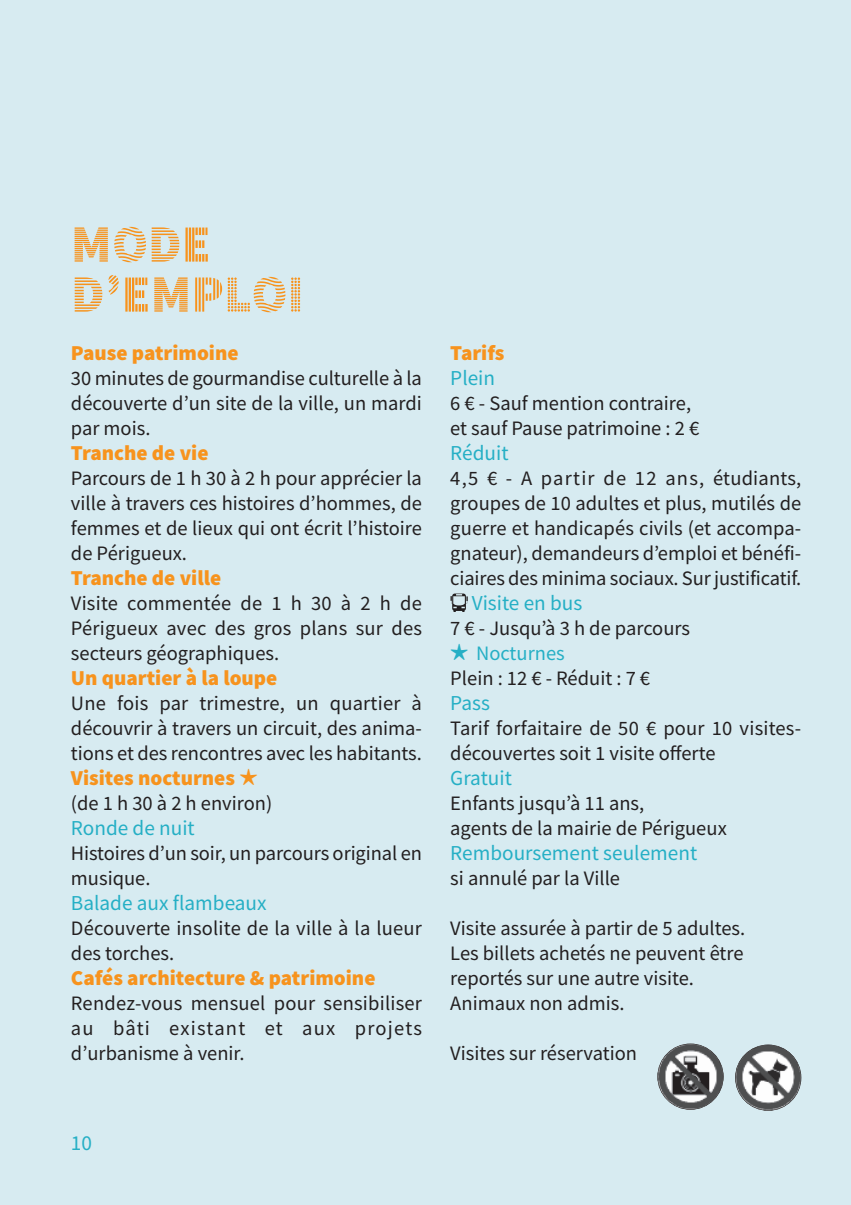
<style>
.page{position:relative;width:851px;height:1205px;background:#fff}
.page>*{position:absolute;margin:0;border:0;box-sizing:border-box;transform-origin:0 0}
.t1{font:52.5px/50px "Source Sans Pro DISPLAY";color:#f7931d}
.t2{font:900 21.25px "Source Sans Pro";color:#f7931d}
.t3{font:21.25px "Source Sans Pro";color:#25afc5}
.t4{font:20.5px/25px "Source Sans Pro";color:#231f20}
.s1{font-family:"Arial Unicode MS";font-weight:400;font-size:22.5px}
.s2{font-family:"Arial Unicode MS";font-size:22.5px;color:#25afc5}
.s3{color:#25afc5}
</style>
<div class="page">
<div style="left:0;top:0;width:850px;height:1205px;background:#d7ebf1"></div>
<svg style="left:450px;top:593px;width:17px;height:19px"></svg>
<img style="left:735px;top:1045px;width:65px;height:65px;border-radius:50%">
<div style="left:735px;top:1044px;width:66px;height:67px;border:1px solid #231f20;border-radius:50%"></div>
<img style="left:657px;top:1044px;width:66px;height:65px;border-radius:50%">
<div style="left:657px;top:1043px;width:66px;height:67px;border:1px solid #231f20;border-radius:50%"></div>
<h1 class="t1" style="left:71px;top:218px;width:234px">MODE<br>D’EMPLOI</h1>
<p class="t2" style="left:71px;top:345px;width:169px">Pause patrimoine</p>
<p class="t4" style="left:71px;top:367px;width:352px;text-align:justify">30 minutes de gourmandise culturelle à la découverte d’un site de la ville, un mardi par mois.</p>
<p class="t2" style="left:71px;top:445px;width:139px">Tranche de vie</p>
<p class="t4" style="left:71px;top:467px;width:352px;text-align:justify">Parcours de 1 h 30 à 2 h pour apprécier la ville à travers ces histoires d’hommes, de femmes et de lieux qui ont écrit l’histoire de Périgueux.</p>
<p class="t2" style="left:71px;top:570px;width:152px">Tranche de ville</p>
<p class="t4" style="left:71px;top:592px;width:352px;text-align:justify">Visite commentée de 1 h 30 à 2 h de Périgueux avec des gros plans sur des secteurs géographiques.</p>
<p class="t2" style="left:71px;top:670px;width:208px">Un quartier à la loupe</p>
<p class="t4" style="left:71px;top:692px;width:352px;text-align:justify">Une fois par trimestre, un quartier à découvrir à travers un circuit, des anima&shy;tions et des rencontres avec les habitants.</p>
<p class="t2" style="left:71px;top:770px;width:188px">Visites nocturnes <span class="s1">★</span></p>
<p class="t4" style="left:71px;top:792px;width:203px">(de 1 h 30 à 2 h environ)</p>
<p class="t3" style="left:71px;top:820px;width:125px">Ronde de nuit</p>
<p class="t4" style="left:71px;top:842px;width:352px">Histoires d’un soir, un parcours original en musique.</p>
<p class="t3" style="left:71px;top:895px;width:197px">Balade aux flambeaux</p>
<p class="t4" style="left:71px;top:917px;width:352px">Découverte insolite de la ville à la lueur des torches.</p>
<p class="t2" style="left:71px;top:970px;width:306px">Cafés architecture &amp; patrimoine</p>
<p class="t4" style="left:71px;top:992px;width:352px;text-align:justify">Rendez-vous mensuel pour sensibiliser au bâti existant et aux projets d’urbanisme à venir.</p>
<p class="t2" style="left:450px;top:345px;width:56px">Tarifs</p>
<p class="t3" style="left:450px;top:370px;width:46px">Plein</p>
<p class="t4" style="left:450px;top:392px;width:250px">6 € - Sauf mention contraire, et sauf Pause patrimoine : 2 €</p>
<p class="t3" style="left:450px;top:445px;width:60px">Réduit</p>
<p class="t4" style="left:450px;top:467px;width:352px;text-align:justify">4,5 € - A partir de 12 ans, étudiants, groupes de 10 adultes et plus, mutilés de guerre et handicapés civils (et accompa&shy;gnateur), demandeurs d’emploi et bénéfi&shy;ciaires des minima sociaux. Surjustificatif.</p>
<p class="t3" style="left:471px;top:595px;width:112px">Visite en bus</p>
<p class="t4" style="left:450px;top:617px;width:241px">7 € - Jusqu’à 3 h de parcours</p>
<p class="t4" style="left:450px;top:642px;width:201px"><span class="s2">★</span> <span class="s3">Nocturnes<br></span>Plein : 12 € - Réduit : 7 €</p>
<p class="t3" style="left:450px;top:695px;width:41px">Pass</p>
<p class="t4" style="left:450px;top:717px;width:352px">Tarif forfaitaire de 50 € pour 10 visites&shy;découvertes soit 1 visite offerte</p>
<p class="t3" style="left:450px;top:770px;width:63px">Gratuit</p>
<p class="t4" style="left:450px;top:792px;width:278px">Enfants jusqu’à 11 ans,<br>agents de la mairie de Périgueux</p>
<p class="t3" style="left:450px;top:845px;width:248px">Remboursement seulement</p>
<p class="t4" style="left:450px;top:867px;width:171px">si annulé par la Ville</p>
<p class="t4" style="left:450px;top:917px;width:296px">Visite assurée à partir de 5 adultes.<br>Les billets achetés ne peuvent être reportés sur une autre visite.<br>Animaux non admis.</p>
<p class="t4" style="left:450px;top:1042px;width:188px">Visites sur réservation</p>
<p class="t3" style="left:71px;top:1135px;width:23px">10</p>
</div>
